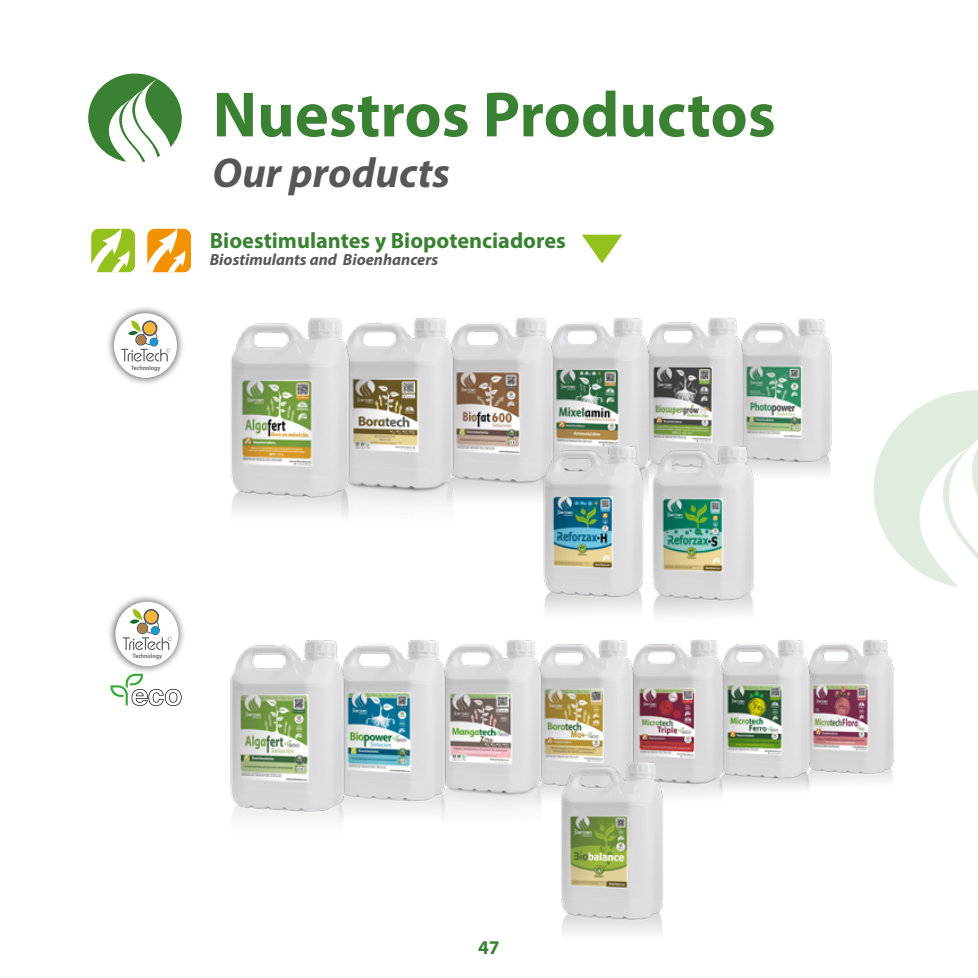
<style>
.page{position:relative;width:978px;height:978px;background:#fff}
.page>*{position:absolute;margin:0;border:0;box-sizing:border-box;transform-origin:0 0}
.t1{font:700 64.5px "Myriad Pro";color:#3b8133}
.t2{font:italic 700 42px "Myriad Pro";color:#575756}
.t3{font:700 22.2px "Myriad Pro";color:#3b8133}
.t4{font:700 19.5px "Myriad Pro";color:#3b8133}
.t5{font:italic 700 16.2px "Myriad Pro";color:#575756}
.t6{font:600 6.3px "Myriad Pro";color:#5a5a5c;scale:.93 1}
</style>
<div class="page">
<svg style="left:873px;top:390px;width:105px;height:197px"></svg>
<img style="left:745px;top:318px;width:87px;height:156px">
<img style="left:650px;top:318px;width:95px;height:127px">
<img style="left:553px;top:317px;width:97px;height:176px">
<img style="left:457px;top:318px;width:96px;height:181px">
<img style="left:353px;top:318px;width:104px;height:188px">
<img style="left:230px;top:318px;width:123px;height:200px">
<img style="left:540px;top:446px;width:106px;height:167px">
<img style="left:649px;top:445px;width:107px;height:171px">
<img style="left:810px;top:640px;width:84px;height:143px">
<img style="left:725px;top:640px;width:85px;height:149px">
<img style="left:635px;top:640px;width:90px;height:155px">
<img style="left:542px;top:640px;width:93px;height:158px">
<img style="left:447px;top:640px;width:95px;height:168px">
<img style="left:346px;top:640px;width:101px;height:177px">
<img style="left:556px;top:762px;width:111px;height:170px">
<img style="left:230px;top:640px;width:116px;height:180px">
<svg style="left:147px;top:229px;width:44px;height:43px"></svg>
<svg style="left:91px;top:229px;width:44px;height:43px"></svg>
<div style="left:106px;top:304px;width:79px;height:83px;background:#000;opacity:.75"></div>
<div style="left:114px;top:313px;width:63px;height:65px;background:#fff;border-radius:50%"></div>
<svg style="left:121px;top:320px;width:49px;height:42px"></svg>
<div style="left:107px;top:593px;width:80px;height:82px;background:#000;opacity:.75"></div>
<div style="left:115px;top:602px;width:63px;height:64px;background:#fff;border-radius:50%"></div>
<svg style="left:123px;top:608px;width:49px;height:42px"></svg>
<svg style="left:111px;top:674px;width:71px;height:32px"></svg>
<svg style="left:582px;top:235px;width:40px;height:29px"></svg>
<svg style="left:88px;top:74px;width:94px;height:88px"></svg>
<p class="t6" style="left:131px;top:363px;width:33px">Technology</p>
<h1 class="t1" style="left:213px;top:73px;width:565px">Nuestros Productos</h1>
<h2 class="t2" style="left:213px;top:146px;width:239px">Our products</h2>
<p class="t3" style="left:210px;top:226px;width:357px">Bioestimulantes y Biopotenciadores</p>
<p class="t5" style="left:210px;top:249px;width:230px">Biostimulants and Bioenhancers</p>
<p class="t6" style="left:133px;top:652px;width:33px">Technology</p>
<p class="t4" style="left:478px;top:935px;width:23px">47</p>
</div>
